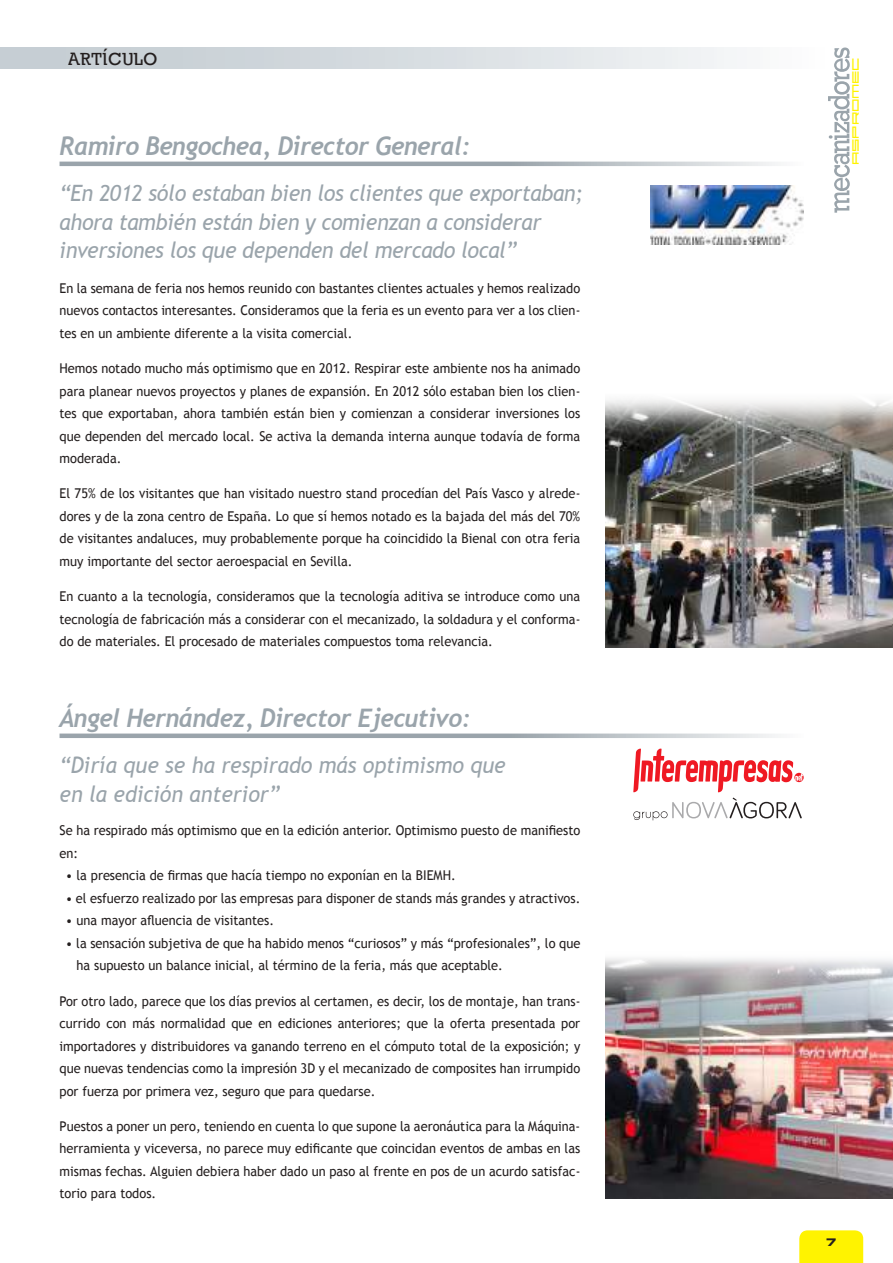
<style>
.page{position:relative;width:893px;height:1263px;background:#fff}
.page>*{position:absolute;margin:0;border:0;box-sizing:border-box;transform-origin:0 0}
.t1{font:italic 700 25.5px "Trebuchet";letter-spacing:-.02em;color:#9aa4ab;scale:.95 1}
.t2{font:italic 22.5px/28.5px "Trebuchet MS";letter-spacing:-.015em;color:#9aa4ab;scale:.95 1}
.t3{font:18px "Providence";letter-spacing:.02em;color:#241f1f}
.t4{font:13.5px/22.5px "Trebuchet MS";color:#241f1f;text-align:justify;scale:.95 1}
.t5{font:10.5px "Eurostile Bold Extended Two";color:#241f1f;scale:1.05 1}
.t6{font:5.1px "Abstract";letter-spacing:-.025em;color:#fff300;scale:.94 1}
</style>
<div class="page">
<div style="left:0;top:48px;width:831px;height:21px;background:linear-gradient(to right,#bec7ce,#f8f9fa)"></div>
<div style="left:799px;top:1230px;width:64px;height:33px;background:#fff300"></div>
<svg style="left:0;top:48px;width:1px;height:21px"></svg>
<svg style="left:828px;top:48px;width:22px;height:165px"></svg>
<svg style="left:60px;top:162px;width:718px;height:4px;background:#aab3b8"></svg>
<svg style="left:60px;top:733px;width:718px;height:5px;background:#b4bbc0"></svg>
<img style="left:651px;top:186px;width:153px;height:59px">
<svg style="left:633px;top:749px;width:170px;height:71px"></svg>
<img style="left:605px;top:399px;width:288px;height:248px">
<img style="left:605px;top:958px;width:288px;height:240px">
<h3 class="t3" style="left:67px;top:51px;width:92px">ARTICULO</h3>
<h1 class="t1" style="left:60px;top:130px;width:434px">Ramiro Bengochea, Director General:</h1>
<h2 class="t2" style="left:60px;top:179px;width:553px">“En 2012 sólo estaban bien los clientes que exportaban; ahora también están bien y comienzan a considerar inversiones los que dependen del mercado local”</h2>
<p class="t4" style="left:60px;top:277px;width:550px">En la semana de feria nos hemos reunido con bastantes clientes actuales y hemos realizado nuevos contactos interesantes. Consideramos que la feria es un evento para ver a los clien&shy;tes en un ambiente diferente a la visita comercial.</p>
<p class="t4" style="left:60px;top:357px;width:550px">Hemos notado mucho más optimismo que en 2012. Respirar este ambiente nos ha animado para planear nuevos proyectos y planes de expansión. En 2012 sólo estaban bien los clien&shy;tes que exportaban, ahora también están bien y comienzan a considerar inversiones los que dependen del mercado local. Se activa la demanda interna aunque todavía de forma moderada.</p>
<p class="t4" style="left:60px;top:482px;width:550px">El 75% de los visitantes que han visitado nuestro stand procedían del País Vasco y alrede&shy;dores y de la zona centro de España. Lo que sí hemos notado es la bajada del más del 70% de visitantes andaluces, muy probablemente porque ha coincidido la Bienal con otra feria muy importante del sector aeroespacial en Sevilla.</p>
<p class="t4" style="left:60px;top:585px;width:550px">En cuanto a la tecnología, consideramos que la tecnología aditiva se introduce como una tecnología de fabricación más a considerar con el mecanizado, la soldadura y el conforma&shy;do de materiales. El procesado de materiales compuestos toma relevancia.</p>
<h1 class="t1" style="left:60px;top:702px;width:434px">Ángel Hernández, Director Ejecutivo:</h1>
<h2 class="t2" style="left:60px;top:751px;width:471px">“Diría que se ha respirado más optimismo que en la edición anterior”</h2>
<p class="t4" style="left:60px;top:819px;width:550px">Se ha respirado más optimismo que en la edición anterior. Optimismo puesto de manifiesto en:</p>
<p class="t4" style="left:66px;top:864px;width:412px">• la presencia de firmas que hacía tiempo no exponían en la BIEMH.</p>
<p class="t4" style="left:66px;top:887px;width:543px">• el esfuerzo realizado por las empresas para disponer de stands más grandes y atractivos.</p>
<p class="t4" style="left:66px;top:909px;width:221px">• una mayor afluencia de visitantes.</p>
<p class="t4" style="left:77px;top:932px;width:532px;text-indent:-11px">• la sensación subjetiva de que ha habido menos “curiosos” y más “profesionales”, lo que ha supuesto un balance inicial, al término de la feria, más que aceptable.</p>
<p class="t4" style="left:60px;top:990px;width:550px">Por otro lado, parece que los días previos al certamen, es decir, los de montaje, han trans&shy;currido con más normalidad que en ediciones anteriores; que la oferta presentada por importadores y distribuidores va ganando terreno en el cómputo total de la exposición; y que nuevas tendencias como la impresión 3D y el mecanizado de composites han irrumpido por fuerza por primera vez, seguro que para quedarse.</p>
<p class="t4" style="left:60px;top:1115px;width:550px">Puestos a poner un pero, teniendo en cuenta lo que supone la aeronáutica para la Máquina&shy;herramienta y viceversa, no parece muy edificante que coincidan eventos de ambas en las mismas fechas. Alguien debiera haber dado un paso al frente en pos de un acurdo satisfac&shy;torio para todos.</p>
<p class="t6" style="left:854px;top:164px;width:116px;rotate:-90deg">aspromec</p>
<p class="t5" style="left:826px;top:1235px;width:12px">7</p>
</div>
